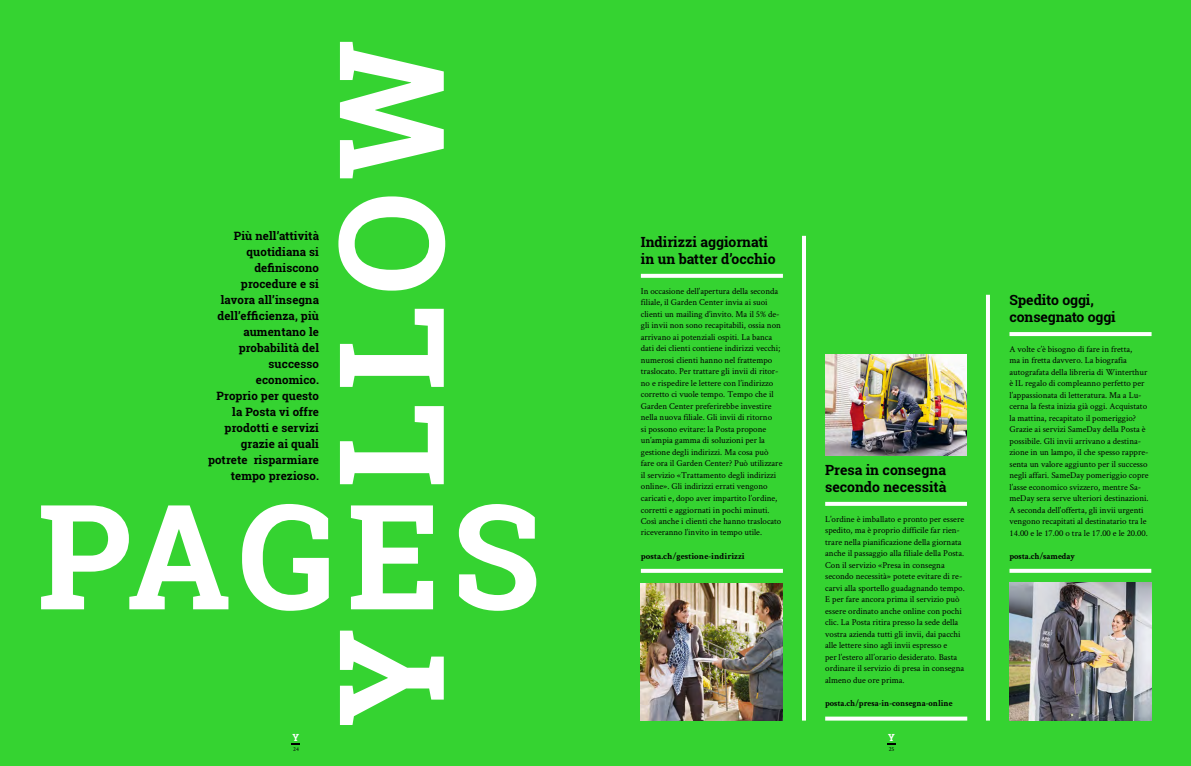
<style>
.page{position:relative;width:1191px;height:766px;background:#fff}
.page>*{position:absolute;margin:0;border:0;box-sizing:border-box;transform-origin:0 0}
.t1{font:700 146px "Roboto Slab";letter-spacing:.08em;color:#fff}
.t2{font:700 14px/16.8px "Roboto Slab";color:#000}
.t3{font:700 11.5px/16px "Roboto Slab";letter-spacing:.01em;color:#000;text-align:right}
.t4{font:700 9.8px "Roboto Slab";color:#fff}
.t5{font:9px/11.5px "Crimson Text";color:#000}
.t6{font:700 9px "Crimson Text";color:#000;scale:.95 1}
.t7{font:700 9px "Crimson Text";color:#000}
.t8{font:6px "Crimson Text";color:#000}
</style>
<div class="page">
<div style="left:0;top:0;width:1191px;height:765px;background:#35d331"></div>
<svg style="left:641px;top:274px;width:142px;height:4px"></svg>
<svg style="left:641px;top:568px;width:142px;height:4px"></svg>
<svg style="left:825px;top:501px;width:142px;height:4px"></svg>
<svg style="left:825px;top:716px;width:142px;height:4px"></svg>
<img style="left:825px;top:354px;width:142px;height:101px">
<img style="left:1009px;top:582px;width:142px;height:138px">
<img style="left:641px;top:583px;width:141px;height:137px">
<hr style="left:802px;top:236px;width:4px;height:484px;background:#fff">
<hr style="left:986px;top:295px;width:4px;height:425px;background:#fff">
<svg style="left:1009px;top:332px;width:142px;height:4px"></svg>
<svg style="left:1009px;top:568px;width:142px;height:4px"></svg>
<h1 class="t1" style="left:291px;top:727px;width:689px;rotate:-90deg">Y LLOW</h1>
<p class="t3" style="left:208px;top:228px;width:112px">Più nell’attività quotidiana si definiscono procedure e si lavora all’insegna dell’efficienza, più aumentano le probabilità del successo economico.<br>Proprio per questo la Posta vi offre prodotti e servizi grazie ai quali potrete risparmiare tempo prezioso.</p>
<h1 class="t1" style="left:37px;top:456px;width:505px">PAGES</h1>
<p class="t4" style="left:293px;top:730px;width:8px">Y</p>
<p class="t8" style="left:293px;top:744px;width:7px">24</p>
<h2 class="t2" style="left:641px;top:233px;width:136px">Indirizzi aggiornati in un batter d’occhio</h2>
<p class="t5" style="left:641px;top:285px;width:143px">In occasione dell’apertura della seconda filiale, il Garden Center invia ai suoi clienti un mailing d’invito. Ma il 5% de&shy;gli invii non sono recapitabili, ossia non arrivano ai potenziali ospiti. La banca dati dei clienti contiene indirizzi vecchi; numerosi clienti hanno nel frattempo traslocato. Per trattare gli invii di ritor&shy;no e rispedire le lettere con l’indirizzo corretto ci vuole tempo. Tempo che il Garden Center preferirebbe investire nella nuova filiale. Gli invii di ritorno<br>si possono evitare: la Posta propone un’ampia gamma di soluzioni per la gestione degli indirizzi. Ma cosa può fare ora il Garden Center? Può utilizzare il servizio «Trattamento degli indirizzi online». Gli indirizzi errati vengono caricati e, dopo aver impartito l’ordine, corretti e aggiornati in pochi minuti.<br>Così anche i clienti che hanno traslocato riceveranno l’invito in tempo utile.</p>
<p class="t7" style="left:641px;top:550px;width:105px">posta.ch/gestione-indirizzi</p>
<h2 class="t2" style="left:825px;top:461px;width:123px">Presa in consegna secondo necessità</h2>
<p class="t5" style="left:825px;top:512px;width:141px">L’ordine è imballato e pronto per essere spedito, ma è proprio difficile far rien&shy;trare nella pianificazione della giornata anche il passaggio alla filiale della Posta.<br>Con il servizio «Presa in consegna secondo necessità» potete evitare di re&shy;carvi alla sportello guadagnando tempo.<br>E per fare ancora prima il servizio può essere ordinato anche online con pochi clic. La Posta ritira presso la sede della vostra azienda tutti gli invii, dai pacchi alle lettere sino agli invii espresso e<br>per l’estero all’orario desiderato. Basta ordinare il servizio di presa in consegna almeno due ore prima.</p>
<p class="t6" style="left:825px;top:697px;width:136px">posta.ch/presa-in-consegna-online</p>
<p class="t4" style="left:888px;top:730px;width:8px">Y</p>
<p class="t8" style="left:888px;top:744px;width:7px">25</p>
<h2 class="t2" style="left:1009px;top:291px;width:108px">Spedito oggi, consegnato oggi</h2>
<p class="t5" style="left:1009px;top:342px;width:141px">A volte c’è bisogno di fare in fretta,<br>ma in fretta davvero. La biografia autografata della libreria di Winterthur è IL regalo di compleanno perfetto per l’appassionata di letteratura. Ma a Lu&shy;cerna la festa inizia già oggi. Acquistato la mattina, recapitato il pomeriggio?<br>Grazie ai servizi SameDay della Posta è possibile. Gli invii arrivano a destina&shy;zione in un lampo, il che spesso rappre&shy;senta un valore aggiunto per il successo negli affari. SameDay pomeriggio copre l’asse economico svizzero, mentre Sa&shy;meDay sera serve ulteriori destinazioni.<br>A seconda dell’offerta, gli invii urgenti vengono recapitati al destinatario tra le 14.00 e le 17.00 o tra le 17.00 e le 20.00.</p>
<p class="t6" style="left:1009px;top:550px;width:71px">posta.ch/sameday</p>
</div>
